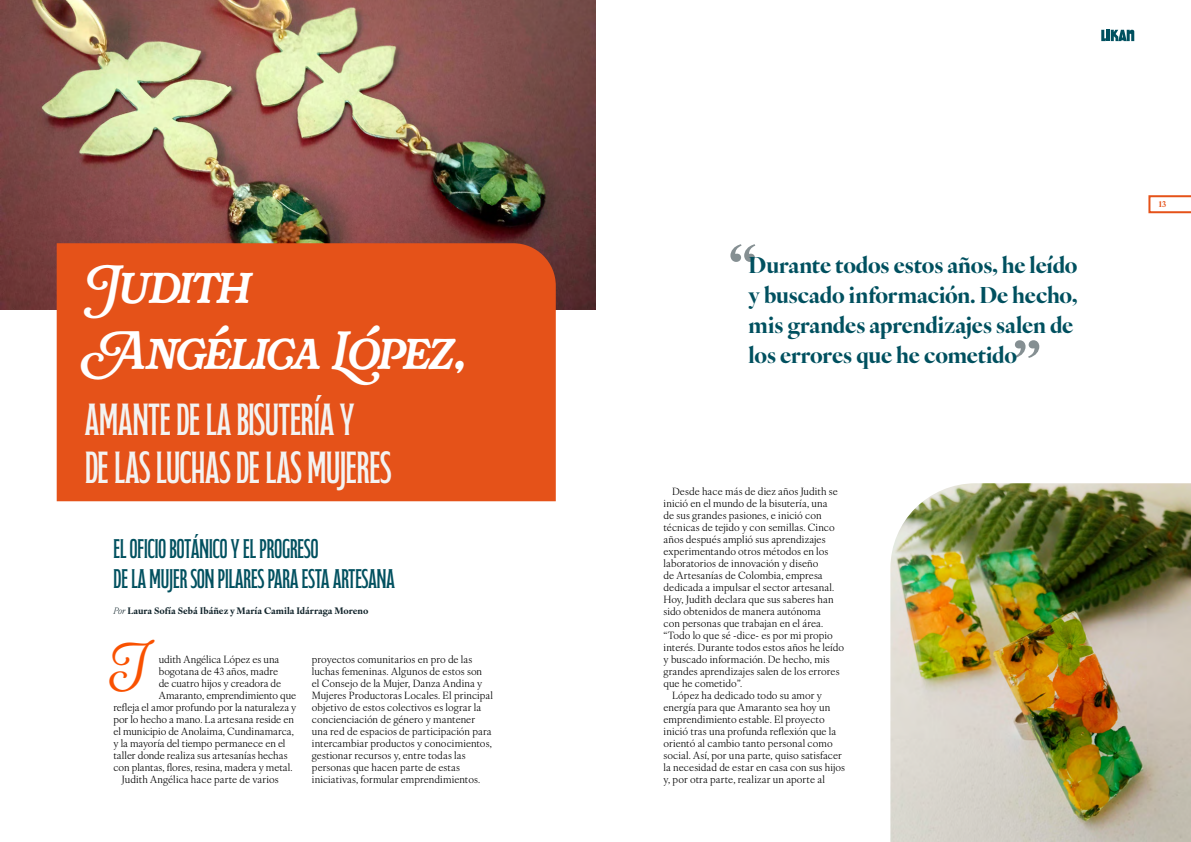
<style>
.page{position:relative;width:1191px;height:842px;background:#fff}
.page>*{position:absolute;margin:0;border:0;box-sizing:border-box;transform-origin:0 0}
.t1{font:700 55px "Ivy Ora Text";color:#10242b}
.t2{font:700 48px/66px "Rafaella";letter-spacing:-.015em;color:#fff}
.t3{font:45px/48px "Fabiola Capitals";color:#f3f3f2}
.t4{font:41px "Rafaella";color:#f95100}
.t5{font:27px/30px "Fabiola Capitals";color:#00505f}
.t6{font:700 22px/30px "Ivy Ora Display";letter-spacing:-.01em;color:#00505f}
.t7{font:10px/12px "Ivy Ora Text";color:#000}
.t8{font:700 9px "Ivy Ora Text";color:#11242b}
.t9{font:700 8px "Ivy Ora Text";color:#e55219}
.s1{font-weight:300;font-style:italic}
</style>
<div class="page">
<img style="left:890px;top:483px;width:301px;height:359px">
<svg style="left:1148px;top:195px;width:43px;height:18px"></svg>
<svg style="left:1101px;top:30px;width:33px;height:11px"></svg>
<img style="left:0;top:0;width:595px;height:309px">
<div style="left:57px;top:243px;width:499px;height:258px;background:#e55219"></div>
<h2 class="t2" style="left:85px;top:254px;width:383px">Judith<br>Angélica López,</h2>
<h3 class="t3" style="left:85px;top:396px;width:308px">AMANTE DE LA BISUTERÍA Y<br>DE LAS LUCHAS DE LAS MUJERES</h3>
<h3 class="t5" style="left:113px;top:534px;width:283px">EL OFICIO BOTÁNICO Y EL PROGRESO<br>DE LA MUJER SON PILARES PARA ESTA ARTESANA</h3>
<p class="t8" style="left:113px;top:603px;width:256px"><span class="s1">Por</span> Laura Sofía Sebá Ibáñez y María Camila Idárraga Moreno</p>
<p class="t7" style="left:159px;top:653px;width:122px">udith Angélica López es una</p>
<p class="t7" style="left:159px;top:665px;width:121px">bogotana de 43 años, madre</p>
<p class="t7" style="left:159px;top:677px;width:124px">de cuatro hijos y creadora de</p>
<p class="t7" style="left:159px;top:689px;width:139px">Amaranto, emprendimiento que</p>
<p class="t7" style="left:113px;top:701px;width:184px">refleja el amor profundo por la naturaleza y</p>
<p class="t7" style="left:113px;top:713px;width:182px">por lo hecho a mano. La artesana reside en</p>
<p class="t7" style="left:113px;top:725px;width:182px">el municipio de Anolaima, Cundinamarca,</p>
<p class="t7" style="left:113px;top:737px;width:174px">y la mayoría del tiempo permanece en el</p>
<p class="t7" style="left:113px;top:749px;width:176px">taller donde realiza sus artesanías hechas</p>
<p class="t7" style="left:113px;top:761px;width:180px">con plantas, flores, resina, madera y metal.</p>
<p class="t7" style="left:122px;top:773px;width:158px">Judith Angélica hace parte de varios</p>
<h3 class="t4" style="left:112px;top:643px;width:36px">J</h3>
<p class="t7" style="left:312px;top:653px;width:183px">proyectos comunitarios en pro de las luchas femeninas. Algunos de estos son<br>el Consejo de la Mujer, Danza Andina y Mujeres Productoras Locales. El principal objetivo de estos colectivos es lograr la concienciación de género y mantener una red de espacios de participación para intercambiar productos y conocimientos, gestionar recursos y, entre todas las personas que hacen parte de estas iniciativas, formular emprendimientos.</p>
<h1 class="t1" style="left:728px;top:208px;width:30px">“</h1>
<h3 class="t6" style="left:748px;top:249px;width:330px">Durante todos estos años, he leído y buscado información. De hecho, mis grandes aprendizajes salen de los errores que he cometido</h3>
<h1 class="t1" style="left:1012px;top:304px;width:31px">”</h1>
<p class="t7" style="left:672px;top:485px;width:167px">Desde hace más de diez años Judith se</p>
<p class="t7" style="left:663px;top:497px;width:165px">inició en el mundo de la bisutería, una</p>
<p class="t7" style="left:663px;top:509px;width:160px">de sus grandes pasiones, e inició con</p>
<p class="t7" style="left:663px;top:521px;width:173px">técnicas de tejido y con semillas. Cinco</p>
<p class="t7" style="left:663px;top:533px;width:164px">años después amplió sus aprendizajes</p>
<p class="t7" style="left:663px;top:545px;width:166px">experimentando otros métodos en los</p>
<p class="t7" style="left:663px;top:557px;width:156px">laboratorios de innovación y diseño</p>
<p class="t7" style="left:663px;top:569px;width:161px">de Artesanías de Colombia, empresa</p>
<p class="t7" style="left:663px;top:581px;width:172px">dedicada a impulsar el sector artesanal.</p>
<p class="t7" style="left:663px;top:593px;width:171px">Hoy, Judith declara que sus saberes han</p>
<p class="t7" style="left:663px;top:605px;width:159px">sido obtenidos de manera autónoma</p>
<p class="t7" style="left:663px;top:617px;width:161px">con personas que trabajan en el área.</p>
<p class="t7" style="left:663px;top:629px;width:171px">“Todo lo que sé -dice- es por mi propio</p>
<p class="t7" style="left:663px;top:641px;width:182px">interés. Durante todos estos años he leído</p>
<p class="t7" style="left:663px;top:653px;width:168px">y buscado información. De hecho, mis</p>
<p class="t7" style="left:663px;top:665px;width:178px">grandes aprendizajes salen de los errores</p>
<p class="t7" style="left:663px;top:677px;width:80px">que he cometido”.</p>
<p class="t7" style="left:672px;top:689px;width:151px">López ha dedicado todo su amor y</p>
<p class="t7" style="left:663px;top:701px;width:168px">energía para que Amaranto sea hoy un</p>
<p class="t7" style="left:663px;top:713px;width:163px">emprendimiento estable. El proyecto</p>
<p class="t7" style="left:663px;top:725px;width:174px">inició tras una profunda reflexión que la</p>
<p class="t7" style="left:663px;top:737px;width:171px">orientó al cambio tanto personal como</p>
<p class="t7" style="left:663px;top:749px;width:180px">social. Así, por una parte, quiso satisfacer</p>
<p class="t7" style="left:663px;top:761px;width:183px">la necesidad de estar en casa con sus hijos</p>
<p class="t7" style="left:663px;top:773px;width:163px">y, por otra parte, realizar un aporte al</p>
<p class="t9" style="left:1158px;top:198px;width:9px">13</p>
</div>
